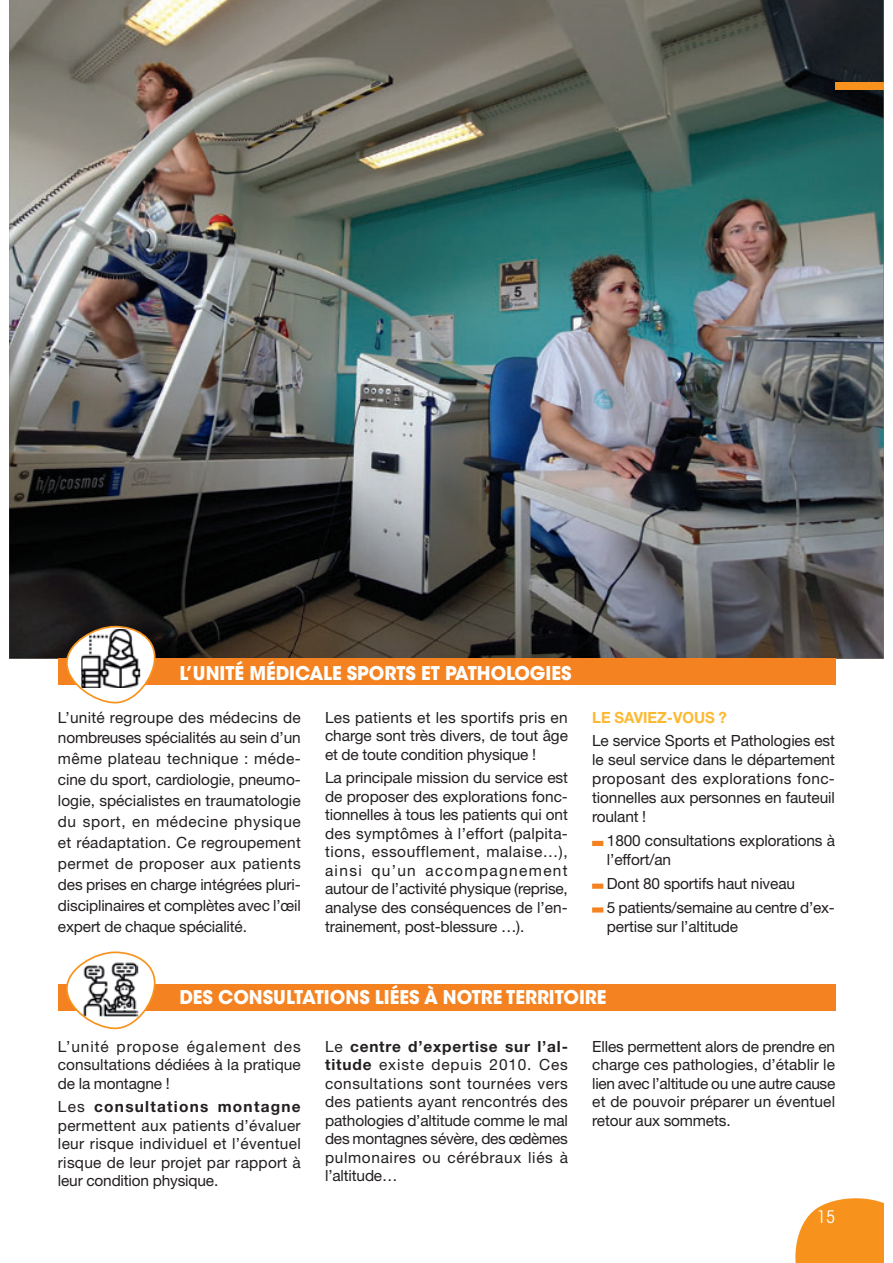
<style>
.page{position:relative;width:893px;height:1263px;background:#fff}
.page>*{position:absolute;margin:0;border:0;box-sizing:border-box;transform-origin:0 0}
.t1{font:700 18.9px "ITC Avant Garde Std";color:#fff}
.t2{font:condensed 17.1px "ITC Avant Garde Std";color:#fff}
.t3{font:15.45px/18.5px "Helvetica Neue LT Std";letter-spacing:-.01em;color:#231f20;text-align:justify}
.t4{font:700 15.45px "Helvetica Neue LT Std";color:#fdb931}
.s1{font-weight:700}
</style>
<div class="page">
<img style="left:9px;top:0;width:874px;height:658px">
<div style="left:592px;top:841px;width:11px;height:5px;background:#f58220"></div>
<div style="left:592px;top:884px;width:11px;height:5px;background:#f58220"></div>
<div style="left:592px;top:907px;width:11px;height:6px;background:#f58220"></div>
<div style="left:59px;top:984px;width:777px;height:27px;background:#f58220"></div>
<svg style="left:66px;top:951px;width:90px;height:79px"></svg>
<div style="left:835px;top:82px;width:48px;height:8px;background:#f7931d"></div>
<svg style="left:795px;top:1198px;width:88px;height:65px;background:#f7a039"></svg>
<div style="left:59px;top:658px;width:777px;height:27px;background:#f58220"></div>
<svg style="left:65px;top:625px;width:91px;height:79px"></svg>
<p class="t1" style="left:179px;top:662px;width:394px">L’UNITÉ MÉDICALE SPORTS ET PATHOLOGIES</p>
<p class="t3" style="left:58px;top:708px;width:244px;line-height:20.9px">L’unité regroupe des médecins de nombreuses spécialités au sein d’un même plateau technique : méde&shy;cine du sport, cardiologie, pneumo&shy;logie, spécialistes en traumatologie du sport, en médecine physique et réadaptation. Ce regroupement permet de proposer aux patients des prises en charge intégrées pluri&shy;disciplinaires et complètes avec l’œil expert de chaque spécialité.</p>
<p class="t3" style="left:325px;top:709px;width:245px">Les patients et les sportifs pris en charge sont très divers, de tout âge et de toute condition physique !</p>
<p class="t3" style="left:325px;top:770px;width:244px">La principale mission du service est de proposer des explorations fonc&shy;tionnelles à tous les patients qui ont des symptômes à l’effort (palpita&shy;tions, essoufflement, malaise…), ainsi qu’un accompagnement autour de l’activité physique (reprise, analyse des conséquences de l’en&shy;trainement, post-blessure …).</p>
<p class="t4" style="left:592px;top:712px;width:136px">LE SAVIEZ-VOUS ?</p>
<p class="t3" style="left:592px;top:733px;width:244px;line-height:18.9px">Le service Sports et Pathologies est le seul service dans le département proposant des explorations fonc&shy;tionnelles aux personnes en fauteuil roulant !</p>
<p class="t3" style="left:607px;top:832px;width:229px;line-height:18.9px">1800 consultations explorations à l’effort/an</p>
<p class="t3" style="left:607px;top:873px;width:229px;line-height:23.9px">Dont 80 sportifs haut niveau<br>5 patients/semaine au centre d’ex-</p>
<p class="t3" style="left:607px;top:918px;width:133px">pertise sur l’altitude</p>
<p class="t1" style="left:179px;top:987px;width:429px">DES CONSULTATIONS LIÉES À NOTRE TERRITOIRE</p>
<p class="t3" style="left:58px;top:1038px;width:244px">L’unité propose également des consultations dédiées à la pratique de la montagne !</p>
<p class="t3" style="left:58px;top:1099px;width:244px">Les <span class="s1">consultations montagne </span>permettent aux patients d’évaluer leur risque individuel et l’éventuel risque de leur projet par rapport à leur condition physique.</p>
<p class="t3" style="left:325px;top:1038px;width:244px">Le <span class="s1">centre d’expertise sur l’al&shy;titude</span> existe depuis 2010. Ces consultations sont tournées vers des patients ayant rencontrés des pathologies d’altitude comme le mal des montagnes sévère, des œdèmes pulmonaires ou cérébraux liés à l’altitude…</p>
<p class="t3" style="left:592px;top:1038px;width:245px">Elles permettent alors de prendre en charge ces pathologies, d’établir le lien avec l’altitude ou une autre cause et de pouvoir préparer un éventuel retour aux sommets.</p>
<p class="t2" style="left:817px;top:1207px;width:19px">15</p>
</div>
